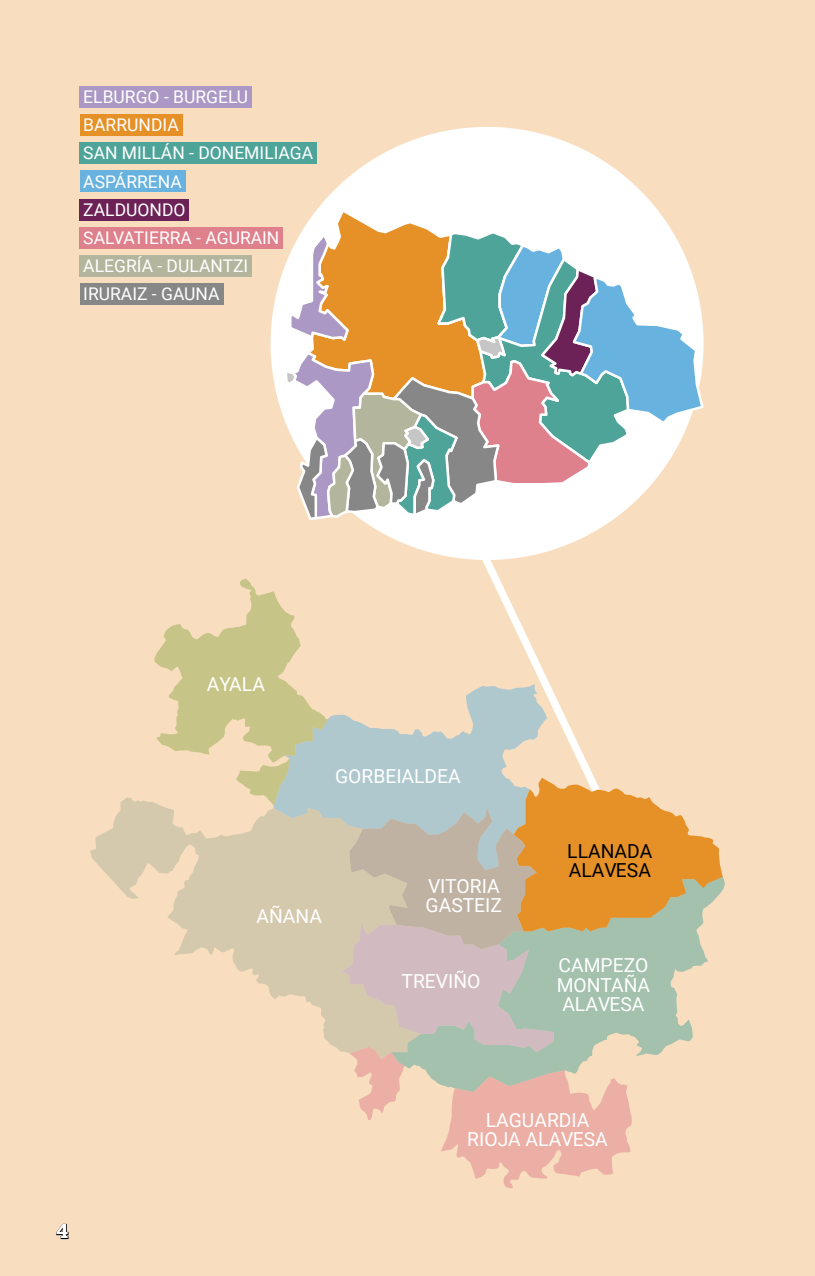
<style>
.page{position:relative;width:815px;height:1276px;background:#f8debf}
.page>*{position:absolute;margin:0;border:0;box-sizing:border-box;transform-origin:0 0}
.t1{font:700 20px "Knile";color:#fff}
.t2{font:19.25px/19.2px "Roboto";color:#fff;text-align:justify}
.t3{font:19.25px/19.2px "Roboto";color:#000}
.t4{font:17.5px/28px "Roboto";color:#fff}
</style>
<div class="page">
<svg style="left:459px;top:533px;width:135px;height:244px"></svg>
<div style="left:271px;top:127px;width:433px;height:433px;background:#fff;border-radius:50%"></div>
<svg style="left:328px;top:684px;width:219px;height:113px;fill:#afc8ce"></svg>
<svg style="left:154px;top:578px;width:174px;height:219px"></svg>
<svg style="left:90px;top:797px;width:252px;height:255px"></svg>
<svg style="left:342px;top:777px;width:381px;height:411px"></svg>
<svg style="left:283px;top:207px;width:421px;height:315px"></svg>
<div style="left:80px;top:86px;width:172px;height:22px;background:#ab98c5"></div>
<div style="left:80px;top:283px;width:143px;height:21px;background:#878787"></div>
<div style="left:80px;top:255px;width:172px;height:21px;background:#b3b59c"></div>
<div style="left:80px;top:227px;width:203px;height:21px;background:#de818c"></div>
<div style="left:80px;top:115px;width:102px;height:21px;background:#e69128"></div>
<div style="left:80px;top:143px;width:237px;height:21px;background:#4fa49a"></div>
<div style="left:80px;top:171px;width:105px;height:21px;background:#67b2df"></div>
<div style="left:80px;top:199px;width:109px;height:21px;background:#6c2256"></div>
<svg style="left:56px;top:1223px;width:13px;height:16px"></svg>
<p class="t4" style="left:83px;top:82px;width:167px">ELBURGO - BURGELU</p>
<p class="t4" style="left:83px;top:110px;width:231px">BARRUNDIA<br>SAN MILLÁN - DONEMILIAGA<br>ASPÁRRENA<br>ZALDUONDO</p>
<p class="t4" style="left:83px;top:223px;width:198px">SALVATIERRA - AGURAIN</p>
<p class="t4" style="left:83px;top:251px;width:167px">ALEGRÍA - DULANTZI</p>
<p class="t4" style="left:83px;top:279px;width:138px">IRURAIZ - GAUNA</p>
<p class="t1" style="left:56px;top:1218px;width:14px">4</p>
<p class="t2" style="left:207px;top:673px;width:60px">AYALA</p>
<p class="t2" style="left:335px;top:766px;width:127px">GORBEIALDEA</p>
<p class="t2" style="left:256px;top:906px;width:67px">AÑANA</p>
<p class="t2" style="left:426px;top:876px;width:78px">VITORIA<br>GASTEIZ</p>
<p class="t2" style="left:401px;top:970px;width:80px">TREVIÑO</p>
<p class="t3" style="left:567px;top:840px;width:87px">LLANADA<br>ALAVESA</p>
<p class="t2" style="left:557px;top:955px;width:95px">CAMPEZO MONTAÑA ALAVESA</p>
<p class="t2" style="left:467px;top:1109px;width:142px;text-align:center">LAGUARDIA<br>RIOJA ALAVESA</p>
</div>
